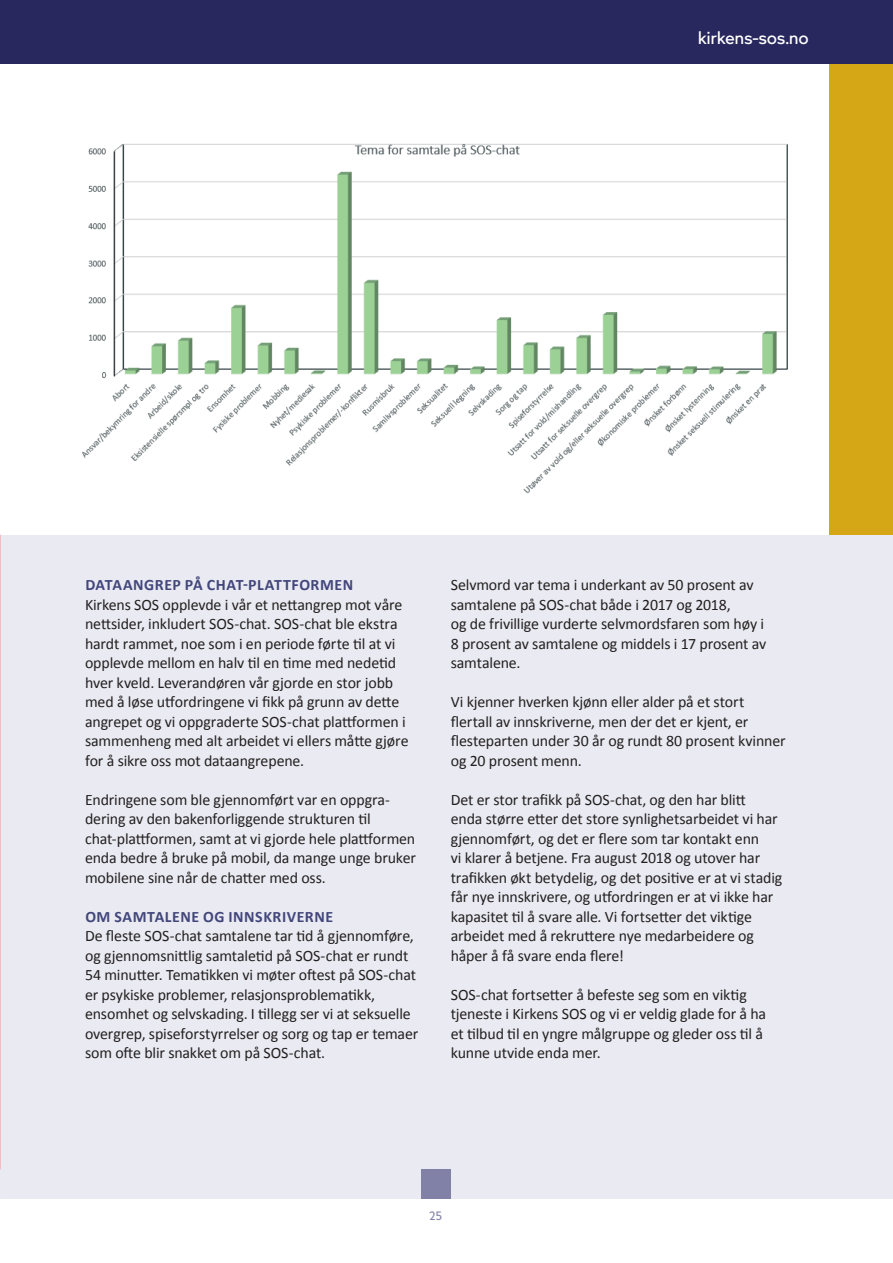
<style>
.page{position:relative;width:893px;height:1263px;background:#fff}
.page>*{position:absolute;margin:0;border:0;box-sizing:border-box;transform-origin:0 0}
.t1{font:500 18px "billcorporatemedium";letter-spacing:-.01em;color:#fff}
.t2{font:15.9px/19.5px "Calibri";letter-spacing:-.01em;color:#231f20}
.t3{font:700 15.9px "Calibri";letter-spacing:.035em;color:#42467b}
.t4{font:500 12px "billcorporatemedium";color:#8181a8}
</style>
<div class="page">
<div style="left:0;top:64px;width:893px;height:1135px;background:#eaebf2"></div>
<div style="left:0;top:50px;width:893px;height:485px;background:#fff"></div>
<img style="left:82px;top:144px;width:706px;height:350px">
<div style="left:829px;top:64px;width:64px;height:471px;background:#d5a616"></div>
<img style="left:0;top:535px;width:1px;height:634px">
<div style="left:0;top:0;width:893px;height:64px;background:#28275e"></div>
<div style="left:421px;top:1169px;width:30px;height:30px;background:#8181a8"></div>
<p class="t1" style="left:698px;top:25px;width:113px">kirkens-sos.no</p>
<p class="t3" style="left:85px;top:575px;width:269px">DATAANGREP PÅ CHAT-PLATTFORMEN</p>
<p class="t2" style="left:85px;top:594px;width:325px">Kirkens SOS opplevde i vår et nettangrep mot våre nettsider, inkludert SOS-chat. SOS-chat ble ekstra hardt rammet, noe som i en periode førte til at vi opplevde mellom en halv til en time med nedetid hver kveld. Leverandøren vår gjorde en stor jobb med å løse utfordringene vi fikk på grunn av dette angrepet og vi oppgraderte SOS-chat plattformen i sammenheng med alt arbeidet vi ellers måtte gjøre for å sikre oss mot dataangrepene.</p>
<p class="t2" style="left:85px;top:789px;width:333px">Endringene som ble gjennomført var en oppgra&shy;dering av den bakenforliggende strukturen til chat-plattformen, samt at vi gjorde hele plattformen enda bedre å bruke på mobil, da mange unge bruker mobilene sine når de chatter med oss.</p>
<p class="t3" style="left:85px;top:906px;width:249px">OM SAMTALENE OG INNSKRIVERNE</p>
<p class="t2" style="left:85px;top:925px;width:335px">De fleste SOS-chat samtalene tar tid å gjennomføre, og gjennomsnittlig samtaletid på SOS-chat er rundt 54 minutter. Tematikken vi møter oftest på SOS-chat er psykiske problemer, relasjonsproblematikk, ensomhet og selvskading. I tillegg ser vi at seksuelle overgrep, spiseforstyrrelser og sorg og tap er temaer som ofte blir snakket om på SOS-chat.</p>
<p class="t2" style="left:451px;top:574px;width:317px">Selvmord var tema i underkant av 50 prosent av samtalene på SOS-chat både i 2017 og 2018,<br>og de frivillige vurderte selvmordsfaren som høy i 8 prosent av samtalene og middels i 17 prosent av samtalene.</p>
<p class="t2" style="left:451px;top:691px;width:336px">Vi kjenner hverken kjønn eller alder på et stort flertall av innskriverne, men der det er kjent, er flesteparten under 30 år og rundt 80 prosent kvinner og 20 prosent menn.</p>
<p class="t2" style="left:451px;top:789px;width:333px">Det er stor trafikk på SOS-chat, og den har blitt<br>enda større etter det store synlighetsarbeidet vi har gjennomført, og det er flere som tar kontakt enn<br>vi klarer å betjene. Fra august 2018 og utover har trafikken økt betydelig, og det positive er at vi stadig får nye innskrivere, og utfordringen er at vi ikke har kapasitet til å svare alle. Vi fortsetter det viktige arbeidet med å rekruttere nye medarbeidere og håper å få svare enda flere!</p>
<p class="t2" style="left:451px;top:984px;width:317px">SOS-chat fortsetter å befeste seg som en viktig tjeneste i Kirkens SOS og vi er veldig glade for å ha et tilbud til en yngre målgruppe og gleder oss til å kunne utvide enda mer.</p>
<p class="t4" style="left:430px;top:1208px;width:14px">25</p>
</div>
